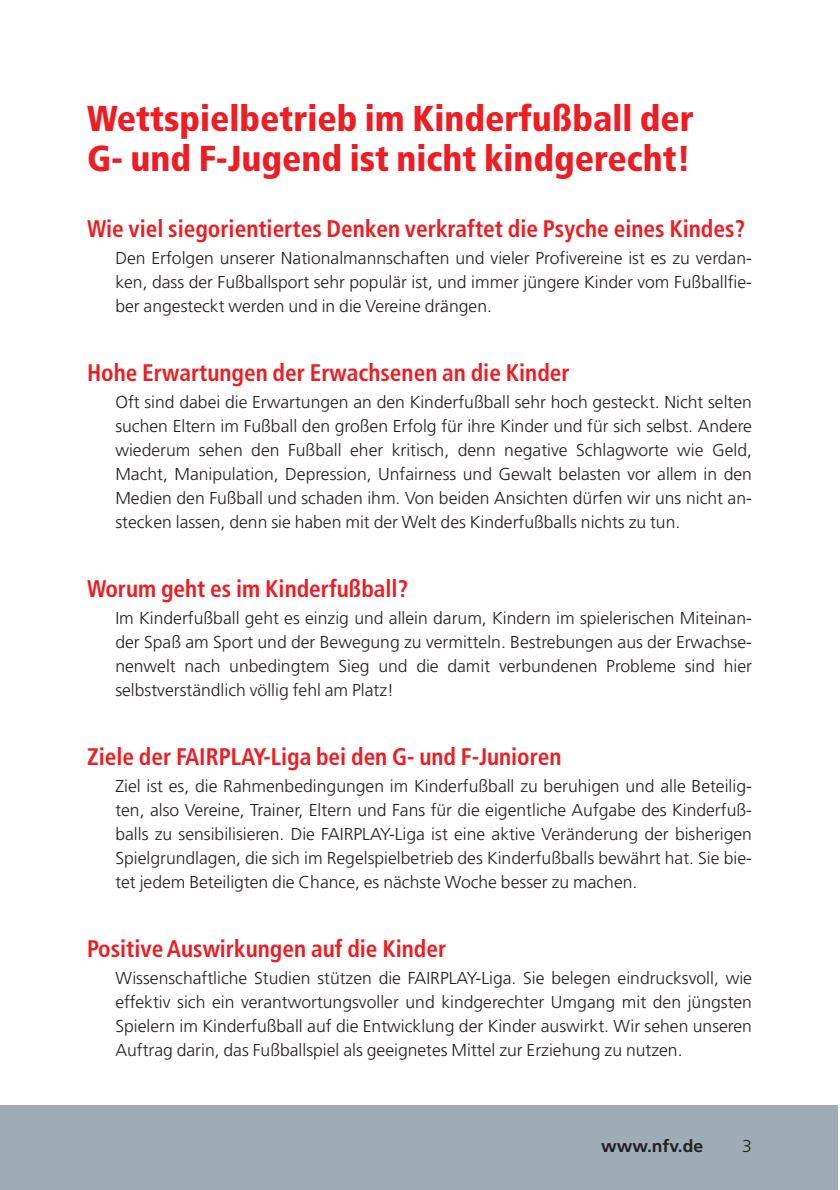
<style>
.page{position:relative;width:840px;height:1190px;background:#fff}
.page>*{position:absolute;margin:0;border:0;box-sizing:border-box;transform-origin:0 0}
.t1{font:900 condensed 36px/40px "Frutiger";color:#ee1d23}
.t2{font:700 condensed 24px "Frutiger";color:#ee1d23}
.t3{font:300 17.2px/24px "Frutiger";color:#231f20;text-align:justify}
.t4{font:700 17.2px "Frutiger";color:#231f20}
</style>
<div class="page">
<div style="left:0;top:1106px;width:838px;height:84px;background:#9dacb5"></div>
<h1 class="t1" style="left:87px;top:101px;width:608px">Wettspielbetrieb im Kinderfußball der<br>G- und F-Jugend ist nicht kindgerecht!</h1>
<h2 class="t2" style="left:87px;top:219px;width:660px">Wie viel siegorientiertes Denken verkraftet die Psyche eines Kindes?</h2>
<p class="t3" style="left:115px;top:247px;width:638px">Den Erfolgen unserer Nationalmannschaften und vieler Profivereine ist es zu verdan&shy;ken, dass der Fußballsport sehr populär ist, und immer jüngere Kinder vom Fußballfie&shy;ber angesteckt werden und in die Vereine drängen.</p>
<h2 class="t2" style="left:87px;top:363px;width:484px">Hohe Erwartungen der Erwachsenen an die Kinder</h2>
<p class="t3" style="left:115px;top:391px;width:638px">Oft sind dabei die Erwartungen an den Kinderfußball sehr hoch gesteckt. Nicht selten suchen Eltern im Fußball den großen Erfolg für ihre Kinder und für sich selbst. Andere wiederum sehen den Fußball eher kritisch, denn negative Schlagworte wie Geld, Macht, Manipulation, Depression, Unfairness und Gewalt belasten vor allem in den Medien den Fußball und schaden ihm. Von beiden Ansichten dürfen wir uns nicht an&shy;stecken lassen, denn sie haben mit der Welt des Kinderfußballs nichts zu tun.</p>
<h2 class="t2" style="left:87px;top:579px;width:323px">Worum geht es im Kinderfußball?</h2>
<p class="t3" style="left:115px;top:607px;width:638px">Im Kinderfußball geht es einzig und allein darum, Kindern im spielerischen Miteinan&shy;der Spaß am Sport und der Bewegung zu vermitteln. Bestrebungen aus der Erwachse&shy;nenwelt nach unbedingtem Sieg und die damit verbundenen Probleme sind hier selbstverständlich völlig fehl am Platz!</p>
<h2 class="t2" style="left:87px;top:747px;width:476px">Ziele der FAIRPLAY-Liga bei den G- und F-Junioren</h2>
<p class="t3" style="left:115px;top:775px;width:638px">Ziel ist es, die Rahmenbedingungen im Kinderfußball zu beruhigen und alle Beteilig&shy;ten, also Vereine, Trainer, Eltern und Fans für die eigentliche Aufgabe des Kinderfuß&shy;balls zu sensibilisieren. Die FAIRPLAY-Liga ist eine aktive Veränderung der bisherigen Spielgrundlagen, die sich im Regelspielbetrieb des Kinderfußballs bewährt hat. Sie bie&shy;tet jedem Beteiligten die Chance, es nächste Woche besser zu machen.</p>
<h2 class="t2" style="left:87px;top:939px;width:361px">Positive Auswirkungen auf die Kinder</h2>
<p class="t3" style="left:115px;top:967px;width:638px">Wissenschaftliche Studien stützen die FAIRPLAY-Liga. Sie belegen eindrucksvoll, wie effektiv sich ein verantwortungsvoller und kindgerechter Umgang mit den jüngsten Spielern im Kinderfußball auf die Entwicklung der Kinder auswirkt. Wir sehen unseren Auftrag darin, das Fußballspiel als geeignetes Mittel zur Erziehung zu nutzen.</p>
<p class="t4" style="left:601px;top:1139px;width:104px">www.nfv.de</p>
<p class="t3" style="left:742px;top:1135px;width:11px">3</p>
</div>
